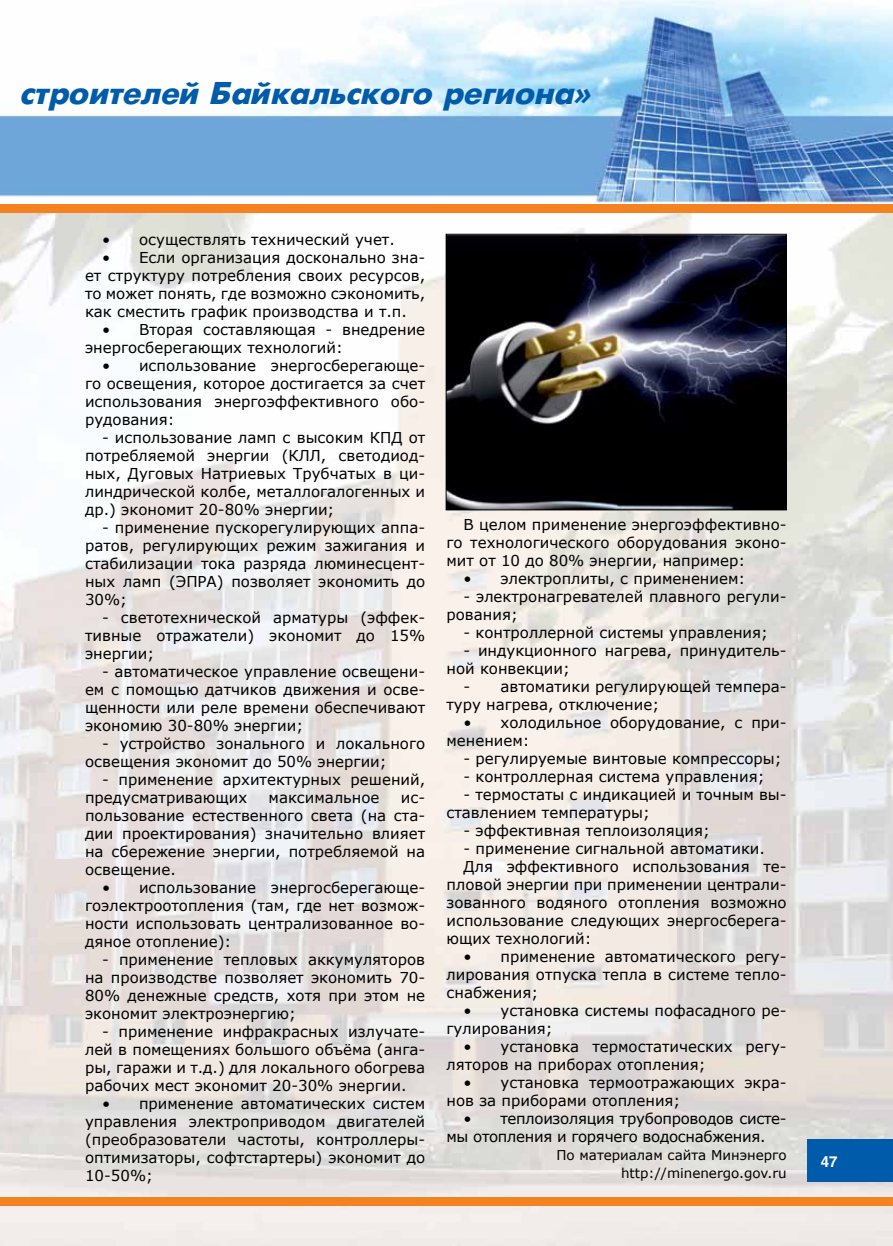
<style>
.page{position:relative;width:893px;height:1246px;background:#fff}
.page>*{position:absolute;margin:0;border:0;box-sizing:border-box;transform-origin:0 0}
.t1{font:italic 700 31.5px "Futuris";color:#005baa}
.t2{font:15px/18px "Verdana";color:#000;text-align:justify}
.t3{font:15px/18px "Verdana";letter-spacing:-.02em;color:#000}
.t4{font:700 15px "Helios";color:#fff}
.t5{font:13.5px/18px "Verdana";color:#000;text-align:right}
</style>
<div class="page">
<img style="left:0;top:0;width:893px;height:1246px">
<div style="left:0;top:204px;width:893px;height:9px;background:#f58220"></div>
<div style="left:808px;top:1140px;width:85px;height:42px;background:#005baa"></div>
<div style="left:0;top:1197px;width:893px;height:9px;background:#f58220"></div>
<img style="left:448px;top:236px;width:337px;height:272px">
<div style="left:446px;top:234px;width:341px;height:276px;border:1px solid #000"></div>
<h1 class="t1" style="left:21px;top:76px;width:573px">строителей Байкальского региона»</h1>
<p class="t2" style="left:102px;top:230px;width:294px">• осуществлять технический учет.</p>
<p class="t2" style="left:85px;top:248px;width:342px;text-indent:17px">• Если организация досконально зна&shy;ет структуру потребления своих ресурсов, то может понять, где возможно сэкономить, как сместить график производства и т.п.</p>
<p class="t2" style="left:85px;top:320px;width:342px;text-indent:17px">• Вторая составляющая - внедрение энергосберегающих технологий:</p>
<p class="t2" style="left:85px;top:356px;width:342px;text-indent:17px">• использование энергосберегающе&shy;го освещения, которое достигается за счет использования энергоэффективного обо&shy;рудования:</p>
<p class="t2" style="left:85px;top:428px;width:342px;text-indent:17px">- использование ламп с высоким КПД от потребляемой энергии (КЛЛ, светодиод&shy;ных, Дуговых Натриевых Трубчатых в ци&shy;линдрической колбе, металлогалогенных и др.) экономит 20-80% энергии;</p>
<p class="t2" style="left:85px;top:518px;width:342px;text-indent:17px">- применение пускорегулирующих аппа&shy;ратов, регулирующих режим зажигания и стабилизации тока разряда люминесцент&shy;ных ламп (ЭПРА) позволяет экономить до 30%;</p>
<p class="t2" style="left:85px;top:608px;width:342px;text-indent:17px">- светотехнической арматуры (эффек&shy;тивные отражатели) экономит до 15% энергии;</p>
<p class="t2" style="left:85px;top:662px;width:342px;text-indent:17px">- автоматическое управление освещени&shy;ем с помощью датчиков движения и осве&shy;щенности или реле времени обеспечивают экономию 30-80% энергии;</p>
<p class="t2" style="left:85px;top:734px;width:342px;text-indent:17px">- устройство зонального и локального освещения экономит до 50% энергии;</p>
<p class="t2" style="left:85px;top:770px;width:342px;text-indent:17px">- применение архитектурных решений, предусматривающих</p>
<p class="t2" style="left:269px;top:788px;width:112px">максимальное</p>
<p class="t2" style="left:85px;top:788px;width:342px;text-indent:316px">ис&shy;пользование естественного света (на ста&shy;дии проектирования) значительно влияет на сбережение энергии, потребляемой на освещение.</p>
<p class="t2" style="left:85px;top:878px;width:342px;text-indent:17px">• использование энергосберегающе&shy;гоэлектроотопления (там, где нет возмож&shy;ности использовать централизованное во&shy;дяное отопление):</p>
<p class="t2" style="left:85px;top:950px;width:342px;text-indent:17px">- применение тепловых аккумуляторов на производстве позволяет экономить 70- 80% денежные средств, хотя при этом не экономит электроэнергию;</p>
<p class="t2" style="left:85px;top:1022px;width:342px;text-indent:17px">- применение инфракрасных излучате&shy;лей в помещениях большого объёма (анга&shy;ры, гаражи и т.д.) для локального обогрева рабочих мест экономит 20-30% энергии.</p>
<p class="t2" style="left:85px;top:1094px;width:342px;text-indent:17px">• применение автоматических систем управления электроприводом двигателей (преобразователи частоты, контроллеры&shy;оптимизаторы, софтстартеры) экономит до 10-50%;</p>
<p class="t2" style="left:446px;top:515px;width:342px;text-indent:17px">В целом применение энергоэффективно&shy;го технологического оборудования эконо&shy;мит от 10 до 80% энергии, например:</p>
<p class="t2" style="left:463px;top:569px;width:283px">• электроплиты, с применением:</p>
<p class="t2" style="left:446px;top:587px;width:342px;text-indent:17px">- электронагревателей плавного регули&shy;рования;</p>
<p class="t2" style="left:463px;top:623px;width:306px">- контроллерной системы управления;</p>
<p class="t2" style="left:446px;top:641px;width:342px;text-indent:17px">- индукционного нагрева, принудитель&shy;ной конвекции;</p>
<p class="t2" style="left:446px;top:677px;width:342px;text-indent:17px">- автоматики регулирующей темпера&shy;туру нагрева, отключение;</p>
<p class="t2" style="left:446px;top:713px;width:342px;text-indent:17px">• холодильное оборудование, с при&shy;менением:</p>
<p class="t2" style="left:463px;top:749px;width:320px">- регулируемые винтовые компрессоры;</p>
<p class="t2" style="left:463px;top:767px;width:302px">- контроллерная система управления;</p>
<p class="t2" style="left:446px;top:785px;width:342px;text-indent:17px">- термостаты с индикацией и точным вы&shy;ставлением температуры;</p>
<p class="t2" style="left:463px;top:821px;width:248px">- эффективная теплоизоляция;</p>
<p class="t2" style="left:463px;top:839px;width:303px">- применение сигнальной автоматики.</p>
<p class="t2" style="left:463px;top:857px;width:325px">Для эффективного использования те-</p>
<p class="t2" style="left:446px;top:875px;width:342px">пловой энергии при применении централи-</p>
<p class="t2" style="left:446px;top:893px;width:342px">зованного водяного отопления возможно</p>
<p class="t2" style="left:446px;top:911px;width:342px">использование следующих энергосберега-</p>
<p class="t2" style="left:446px;top:929px;width:147px">ющих технологий:</p>
<p class="t2" style="left:446px;top:947px;width:342px;text-indent:17px">• применение автоматического регу&shy;лирования отпуска тепла в системе тепло&shy;снабжения;</p>
<p class="t2" style="left:446px;top:1001px;width:342px;text-indent:17px">• установка системы пофасадного ре&shy;гулирования;</p>
<p class="t2" style="left:446px;top:1037px;width:342px;text-indent:17px">• установка термостатических регу&shy;ляторов на приборах отопления;</p>
<p class="t2" style="left:446px;top:1073px;width:342px;text-indent:17px">• установка термоотражающих экра&shy;нов за приборами отопления;</p>
<p class="t3" style="left:446px;top:1109px;width:342px;text-indent:17px">• теплоизоляция трубопроводов систе&shy;мы отопления и горячего водоснабжения.</p>
<p class="t5" style="left:556px;top:1146px;width:232px">По материалам сайта Минэнерго http://minenergo.gov.ru</p>
<p class="t4" style="left:821px;top:1153px;width:18px">47</p>
</div>
